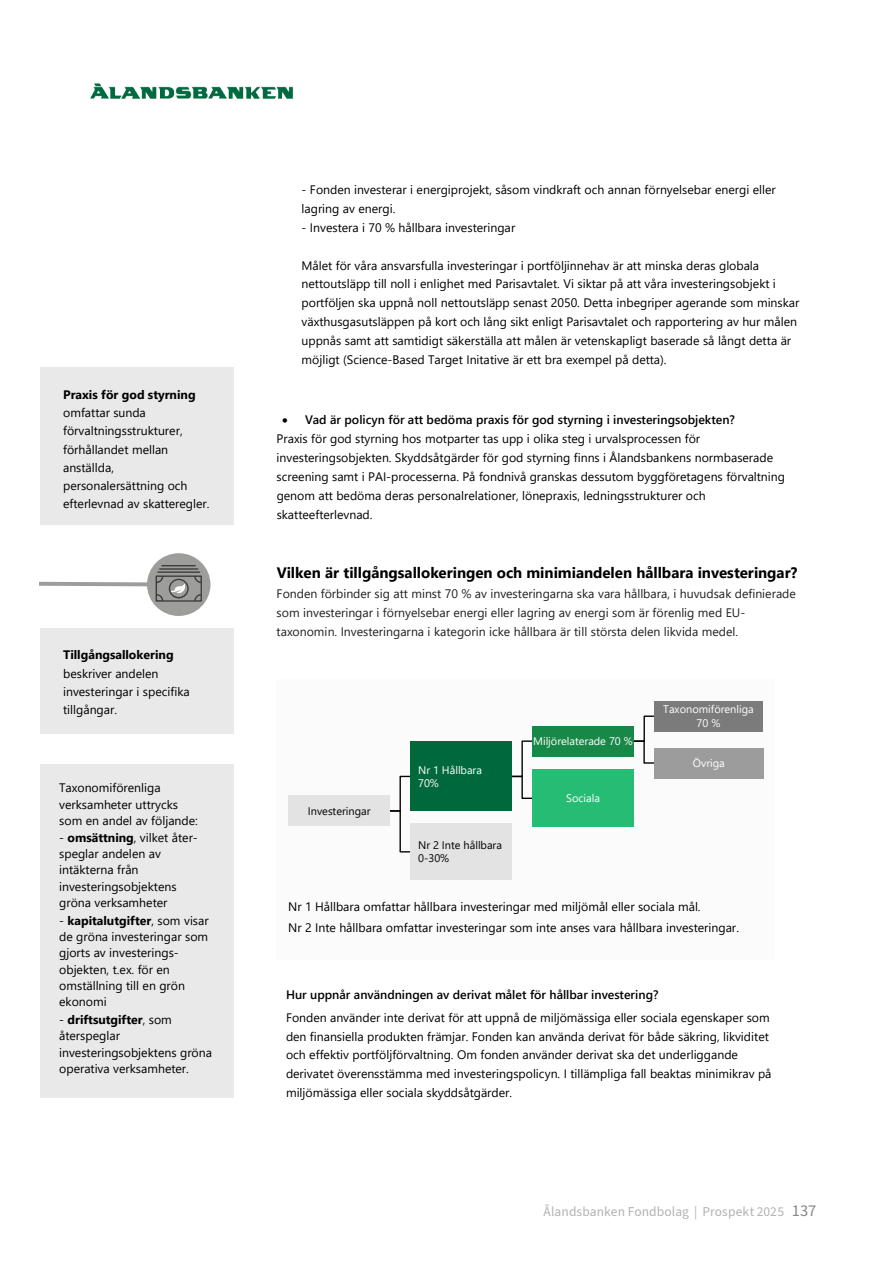
<style>
.page{position:relative;width:893px;height:1263px;background:#fff}
.page>*{position:absolute;margin:0;border:0;box-sizing:border-box;transform-origin:0 0}
.t1{font:700 15.15px "Segoe UI";color:#000}
.t2{font:13.5px "Source Sans 3";letter-spacing:.005em;color:#b3b2b2}
.t3{font:12.3px/18.9px "Segoe UI";color:#000}
.t4{font:12.3px/18.9px "Segoe UI";color:#231f20}
.t5{font:600 12.3px "Segoe UI";color:#000}
.t6{font:700 12.3px "Segoe UI";color:#000}
.t7{font:10.95px/13.2px "Segoe UI";letter-spacing:-.005em;color:#fff}
.t8{font:10.95px/13.2px "Segoe UI";color:#000}
.s1{font-weight:700}
.s2{font-weight:600}
.s3{font-size:16.5px;color:#878787}
</style>
<div class="page">
<div style="left:147px;top:553px;width:63px;height:63px;background:#9d9d9c;border-radius:50%"></div>
<svg style="left:40px;top:575px;width:162px;height:27px"></svg>
<hr style="left:157px;top:571px;width:43px;height:2px;background:#3c3c3b">
<hr style="left:159px;top:568px;width:39px;height:2px;background:#3c3c3b">
<hr style="left:161px;top:565px;width:35px;height:1px;background:#3c3c3b">
<div style="left:277px;top:679px;width:498px;height:281px;background:#fbfbfb"></div>
<svg style="left:634px;top:715px;width:20px;height:49px"></svg>
<svg style="left:511px;top:740px;width:21px;height:59px"></svg>
<svg style="left:390px;top:775px;width:22px;height:78px"></svg>
<div style="left:288px;top:795px;width:102px;height:31px;background:#e3e3e3"></div>
<div style="left:410px;top:742px;width:102px;height:69px;background:#00693c"></div>
<div style="left:532px;top:726px;width:102px;height:31px;background:#188848"></div>
<div style="left:654px;top:701px;width:109px;height:31px;background:#7b7b7b"></div>
<div style="left:654px;top:747px;width:109px;height:31px;background:#9d9c9c"></div>
<div style="left:532px;top:769px;width:102px;height:58px;background:#26bc74"></div>
<div style="left:410px;top:824px;width:102px;height:56px;background:#e3e3e3"></div>
<div style="left:40px;top:764px;width:194px;height:333px;background:#eae9ea"></div>
<p class="t6" style="left:63px;top:383px;width:134px">Praxis för god styrning</p>
<p class="t3" style="left:63px;top:403px;width:148px;line-height:18.1px">omfattar sunda förvaltningsstrukturer, förhållandet mellan anställda, personalersättning och efterlevnad av skatteregler.</p>
<p class="t6" style="left:63px;top:643px;width:112px">Tillgångsallokering</p>
<p class="t3" style="left:63px;top:663px;width:128px;line-height:18.1px">beskriver andelen investeringar i specifika tillgångar.</p>
<p class="t3" style="left:59px;top:779px;width:140px;line-height:16.4px">Taxonomiförenliga verksamheter uttrycks som en andel av följande:</p>
<p class="t3" style="left:59px;top:828px;width:140px;line-height:16.4px">- <span class="s1">omsättning</span>, vilket åter&shy;speglar andelen av intäkterna från investeringsobjektens gröna verksamheter</p>
<p class="t3" style="left:59px;top:911px;width:151px;line-height:16.4px">- <span class="s1">kapitalutgifter</span>, som visar de gröna investeringar som gjorts av investerings&shy;objekten, t.ex. för en omställning till en grön ekonomi</p>
<p class="t3" style="left:59px;top:1010px;width:154px;line-height:16.4px">- <span class="s1">driftsutgifter</span>, som återspeglar investeringsobjektens gröna operativa verksamheter.</p>
<p class="t3" style="left:302px;top:179px;width:476px">- Fonden investerar i energiprojekt, såsom vindkraft och annan förnyelsebar energi eller lagring av energi.</p>
<p class="t3" style="left:302px;top:217px;width:215px">- Investera i 70 % hållbara investeringar</p>
<p class="t3" style="left:302px;top:255px;width:499px">Målet för våra ansvarsfulla investeringar i portföljinnehav är att minska deras globala nettoutsläpp till noll i enlighet med Parisavtalet. Vi siktar på att våra investeringsobjekt i portföljen ska uppnå noll nettoutsläpp senast 2050. Detta inbegriper agerande som minskar växthusgasutsläppen på kort och lång sikt enligt Parisavtalet och rapportering av hur målen uppnås samt att samtidigt säkerställa att målen är vetenskapligt baserade så långt detta är möjligt (Science-Based Target Initative är ett bra exempel på detta).</p>
<p class="t3" style="left:277px;top:409px;width:510px;text-indent:6px">• <span class="s2">Vad är policyn för att bedöma praxis för god styrning i investeringsobjekten?<br></span>Praxis för god styrning hos motparter tas upp i olika steg i urvalsprocessen för investeringsobjekten. Skyddsåtgärder för god styrning finns i Ålandsbankens normbaserade screening samt i PAI-processerna. På fondnivå granskas dessutom byggföretagens förvaltning genom att bedöma deras personalrelationer, lönepraxis, ledningsstrukturer och skatteefterlevnad.</p>
<p class="t1" style="left:277px;top:559px;width:522px">Vilken är tillgångsallokeringen och minimiandelen hållbara investeringar?</p>
<p class="t4" style="left:277px;top:583px;width:521px">Fonden förbinder sig att minst 70 % av investeringarna ska vara hållbara, i huvudsak definierade som investeringar i förnyelsebar energi eller lagring av energi som är förenlig med EU&shy;taxonomin. Investeringarna i kategorin icke hållbara är till största delen likvida medel.</p>
<p class="t8" style="left:308px;top:803px;width:64px">Investeringar</p>
<p class="t7" style="left:418px;top:762px;width:65px">Nr 1 Hållbara<br>70%</p>
<p class="t8" style="left:418px;top:838px;width:85px">Nr 2 Inte hållbara<br>0-30%</p>
<p class="t7" style="left:533px;top:733px;width:101px">Miljörelaterade 70 %</p>
<p class="t7" style="left:566px;top:791px;width:35px">Sociala</p>
<p class="t7" style="left:663px;top:702px;width:92px;text-align:center">Taxonomiförenliga<br>70 %</p>
<p class="t7" style="left:693px;top:755px;width:34px">Övriga</p>
<p class="t3" style="left:288px;top:895px;width:452px;line-height:21.3px">Nr 1 Hållbara omfattar hållbara investeringar med miljömål eller sociala mål.<br>Nr 2 Inte hållbara omfattar investeringar som inte anses vara hållbara investeringar.</p>
<p class="t5" style="left:286px;top:983px;width:374px">Hur uppnår användningen av derivat målet för hållbar investering?</p>
<p class="t3" style="left:286px;top:1007px;width:487px">Fonden använder inte derivat för att uppnå de miljömässiga eller sociala egenskaper som den finansiella produkten främjar. Fonden kan använda derivat för både säkring, likviditet och effektiv portföljförvaltning. Om fonden använder derivat ska det underliggande derivatet överensstämma med investeringspolicyn. I tillämpliga fall beaktas minimikrav på miljömässiga eller sociala skyddsåtgärder.</p>
<p class="t2" style="left:544px;top:1203px;width:274px">Ålandsbanken Fondbolag | Prospekt 2025 <span class="s3">137</span></p>
</div>
